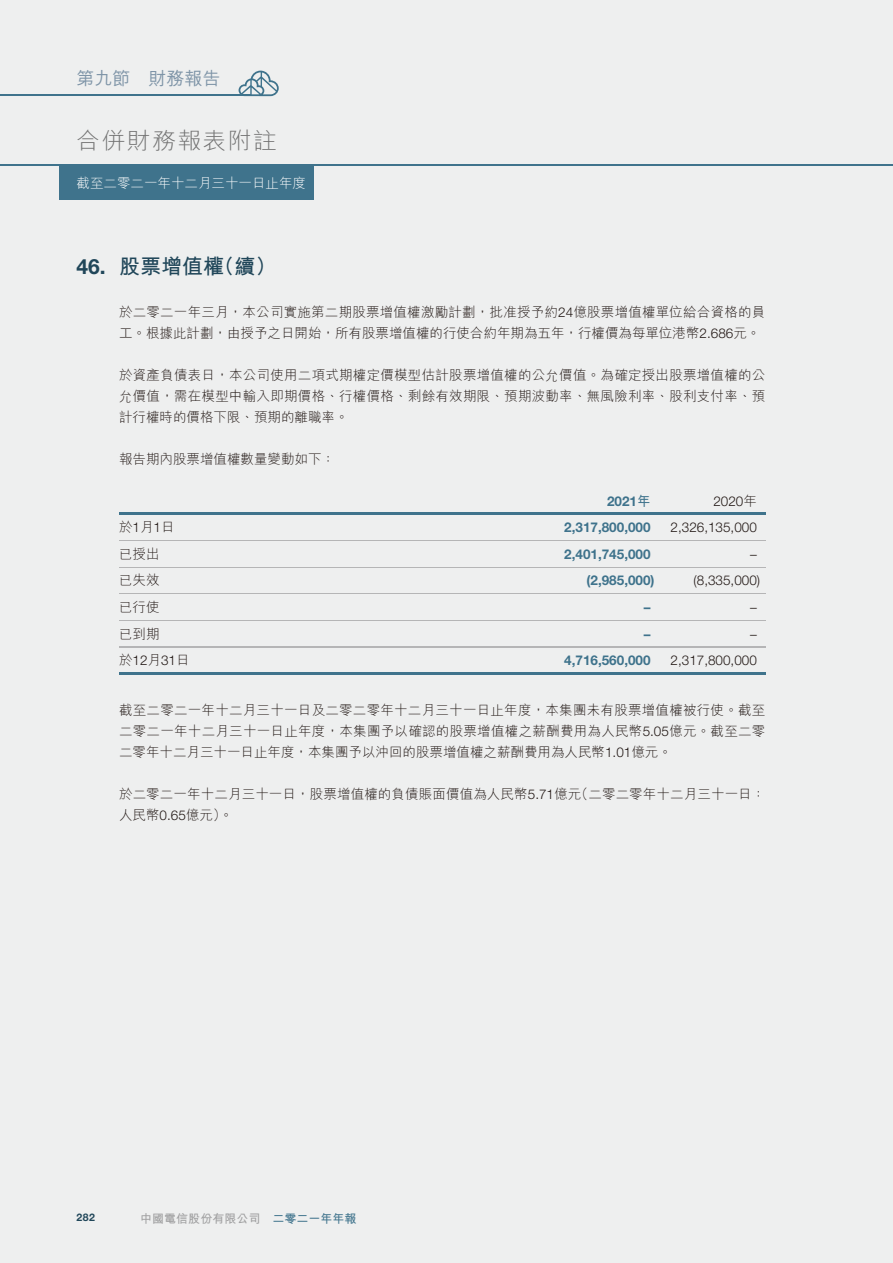
<style>
.page{position:relative;width:893px;height:1263px;background:#eeefef}
.page>*{position:absolute;margin:0;border:0;box-sizing:border-box;transform-origin:0 0}
.t1{font:22.8px "M Hei HK Light E Ten B5 H";letter-spacing:.05em;color:#717171;scale:1.05 1}
.t2{font:21px "M Hei HK Bold E Ten B5 H";color:#204659}
.t3{font:18px "M Hei HK Medium E Ten B5 H";color:#7e94a7}
.t4{font:13.5px/21px "M Hei HK Light E Ten B5 H";letter-spacing:.01em;color:#231916}
.t5{font:700 13.5px "Helvetica Neue LT Std";color:#3f738c}
.t6{font:300 13.5px "Helvetica Neue LT Std";color:#231916}
.t7{font:13.5px "M Hei HK Light E Ten B5 H";color:#fff}
.t8{font:12px "M Hei HK Bold E Ten B5 H";color:#9f9fa0}
.t9{font:700 10.5px "Helvetica Neue LT Std";color:#204659}
.s1{font-family:"Helvetica Neue LT Std";font-weight:700}
.s2{font-family:"Helvetica Neue LT Std";font-weight:300}
.s3{font-family:"M Hei HK Bold E Ten B5 H";font-weight:400}
.s4{font-family:"M Hei HK Light E Ten B5 H";font-weight:400}
.s5{color:#3f738c}
</style>
<div class="page">
<div style="left:60px;top:165px;width:254px;height:35px;background:#3f738c"></div>
<hr style="left:0;top:164px;width:893px;height:2px;background:#3f738c">
<svg style="left:239px;top:71px;width:40px;height:25px"></svg>
<hr style="left:0;top:95px;width:250px;height:1px;background:#3f738c">
<hr style="left:119px;top:593px;width:646px;height:1px;background:#b5b5b6">
<hr style="left:119px;top:540px;width:646px;height:1px;background:#b5b5b6">
<hr style="left:119px;top:567px;width:646px;height:1px;background:#b5b5b6">
<hr style="left:119px;top:672px;width:646px;height:2px;background:#3f738c">
<hr style="left:119px;top:620px;width:646px;height:1px;background:#b5b5b6">
<hr style="left:119px;top:646px;width:646px;height:1px;background:#b5b5b6">
<hr style="left:119px;top:513px;width:646px;height:2px;background:#3f738c">
<h3 class="t3" style="left:77px;top:71px;width:146px">第九節 財務報告</h3>
<h1 class="t1" style="left:77px;top:132px;width:192px">合併財務報表附註</h1>
<p class="t7" style="left:77px;top:178px;width:231px">截至二零二一年十二月三十一日止年度</p>
<h2 class="t2" style="left:77px;top:258px;width:202px"><span class="s1">46.</span> 股票增值權（續）</h2>
<p class="t4" style="left:119px;top:303px;width:648px">於二零二一年三月，本公司實施第二期股票增值權激勵計劃，批准授予約<span class="s2">24</span>億股票增值權單位給合資格的員工。根據此計劃，由授予之日開始，所有股票增值權的行使合約年期為五年，行權價為每單位港幣<span class="s2">2.686</span>元。</p>
<p class="t4" style="left:119px;top:366px;width:648px;text-align:justify">於資產負債表日，本公司使用二項式期權定價模型估計股票增值權的公允價值。為確定授出股票增值權的公允價值，需在模型中輸入即期價格、行權價格、剩餘有效期限、預期波動率、無風險利率、股利支付率、預計行權時的價格下限、預期的離職率。</p>
<p class="t4" style="left:119px;top:450px;width:217px">報告期內股票增值權數量變動如下：</p>
<p class="t5" style="left:607px;top:496px;width:45px">2021<span class="s3">年</span></p>
<p class="t6" style="left:713px;top:496px;width:45px">2020<span class="s4">年</span></p>
<p class="t4" style="left:119px;top:519px;width:57px">於<span class="s2">1</span>月<span class="s2">1</span>日</p>
<p class="t5" style="left:564px;top:523px;width:88px">2,317,800,000</p>
<p class="t6" style="left:671px;top:523px;width:88px">2,326,135,000</p>
<p class="t4" style="left:119px;top:545px;width:42px">已授出</p>
<p class="t5" style="left:564px;top:549px;width:88px">2,401,745,000</p>
<p class="t6" style="left:750px;top:549px;width:8px">–</p>
<p class="t4" style="left:119px;top:572px;width:42px">已失效</p>
<p class="t5" style="left:587px;top:576px;width:70px">(2,985,000)</p>
<p class="t6" style="left:694px;top:576px;width:68px">(8,335,000)</p>
<p class="t4" style="left:119px;top:598px;width:42px">已行使</p>
<p class="t5" style="left:644px;top:602px;width:8px">–</p>
<p class="t6" style="left:750px;top:602px;width:8px">–</p>
<p class="t4" style="left:119px;top:625px;width:42px">已到期</p>
<p class="t5" style="left:644px;top:629px;width:8px">–</p>
<p class="t6" style="left:750px;top:629px;width:8px">–</p>
<p class="t6" style="left:119px;top:655px;width:72px"><span class="s4">於</span>12<span class="s4">月</span>31<span class="s4">日</span></p>
<p class="t5" style="left:564px;top:655px;width:88px">4,716,560,000</p>
<p class="t6" style="left:671px;top:655px;width:88px">2,317,800,000</p>
<p class="t4" style="left:119px;top:701px;width:648px;text-align:justify">截至二零二一年十二月三十一日及二零二零年十二月三十一日止年度，本集團未有股票增值權被行使。截至二零二一年十二月三十一日止年度，本集團予以確認的股票增值權之薪酬費用為人民幣<span class="s2">5.05</span>億元。截至二零二零年十二月三十一日止年度，本集團予以沖回的股票增值權之薪酬費用為人民幣<span class="s2">1.01</span>億元。</p>
<p class="t4" style="left:119px;top:785px;width:648px">於二零二一年十二月三十一日，股票增值權的負債賬面價值為人民幣<span class="s2">5.71</span>億元（二零二零年十二月三十一日：人民幣<span class="s2">0.65</span>億元）。</p>
<p class="t9" style="left:77px;top:1214px;width:20px">282</p>
<p class="t8" style="left:140px;top:1214px;width:218px">中國電信股份有限公司 <span class="s5">二零二一年年報</span></p>
</div>
